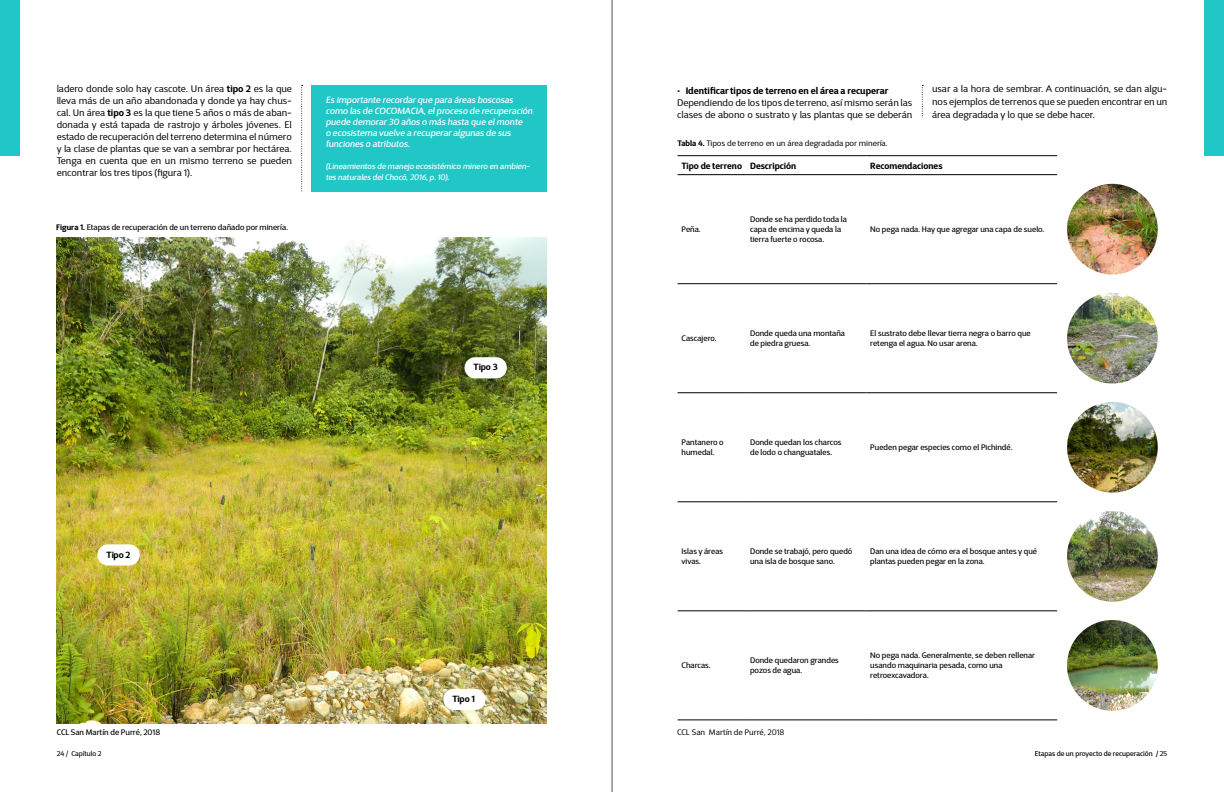
<style>
.page{position:relative;width:1224px;height:792px;background:#fff}
.page>*{position:absolute;margin:0;border:0;box-sizing:border-box;transform-origin:0 0}
.t1{font:9.5px/12px "D Sari";color:#000;text-align:justify}
.t2{font:700 9.5px "D Sari";color:#000}
.t3{font:italic 500 9px/11px "D Sari";color:#fff}
.t4{font:700 9px "D Sari";color:#000}
.t5{font:8px/10px "D Sari";color:#000}
.t6{font:italic 500 8px/11px "D Sari";color:#fff}
.t7{font:8px "D Sari";color:#000}
.t8{font:500 7px "D Sari";color:#000}
.t9{font:7px "D Sari";color:#000}
.s1{font-weight:700}
.s2{font-weight:400}
</style>
<div class="page">
<svg style="left:301px;top:85px;width:2px;height:107px"></svg>
<svg style="left:922px;top:85px;width:1px;height:33px"></svg>
<div style="left:0;top:0;width:20px;height:156px;background:#21c7c7"></div>
<div style="left:1204px;top:0;width:20px;height:156px;background:#21c7c7"></div>
<hr style="left:612px;top:0;width:1px;height:792px;background:#000">
<hr style="left:678px;top:283px;width:68px;height:1px;background:#000">
<hr style="left:746px;top:283px;width:120px;height:1px;background:#000">
<hr style="left:866px;top:283px;width:191px;height:1px;background:#000">
<hr style="left:678px;top:392px;width:68px;height:1px;background:#000">
<hr style="left:746px;top:392px;width:120px;height:1px;background:#000">
<hr style="left:866px;top:392px;width:191px;height:1px;background:#000">
<hr style="left:678px;top:155px;width:68px;height:1px;background:#000">
<hr style="left:746px;top:155px;width:120px;height:1px;background:#000">
<hr style="left:866px;top:155px;width:191px;height:1px;background:#000">
<hr style="left:678px;top:174px;width:68px;height:1px;background:#000">
<hr style="left:746px;top:174px;width:120px;height:1px;background:#000">
<hr style="left:866px;top:174px;width:191px;height:1px;background:#000">
<hr style="left:678px;top:501px;width:68px;height:1px;background:#000">
<hr style="left:746px;top:501px;width:120px;height:1px;background:#000">
<hr style="left:866px;top:501px;width:191px;height:1px;background:#000">
<hr style="left:678px;top:610px;width:68px;height:1px;background:#000">
<hr style="left:746px;top:610px;width:120px;height:1px;background:#000">
<hr style="left:866px;top:610px;width:191px;height:1px;background:#000">
<hr style="left:678px;top:719px;width:68px;height:1px;background:#000">
<hr style="left:746px;top:719px;width:120px;height:1px;background:#000">
<hr style="left:866px;top:719px;width:191px;height:1px;background:#000">
<img style="left:1067px;top:184px;width:91px;height:91px;border-radius:45px">
<img style="left:1067px;top:293px;width:91px;height:91px;border-radius:45px">
<img style="left:1067px;top:402px;width:91px;height:91px;border-radius:45px">
<img style="left:1067px;top:511px;width:91px;height:91px;border-radius:45px">
<img style="left:1067px;top:620px;width:91px;height:91px;border-radius:45px">
<img style="left:57px;top:237px;width:490px;height:487px">
<div style="left:443px;top:689px;width:43px;height:21px;background:#fff;border-radius:11px"></div>
<div style="left:97px;top:544px;width:43px;height:22px;background:#fff;border-radius:11px"></div>
<div style="left:465px;top:357px;width:42px;height:21px;background:#fff;border-radius:11px"></div>
<div style="left:312px;top:85px;width:235px;height:107px;background:#21c7c7"></div>
<p class="t1" style="left:57px;top:83px;width:237px">ladero donde solo hay cascote. Un área <span class="s1">tipo 2</span> es la que lleva más de un año abandonada y donde ya hay chus&shy;cal. Un área <span class="s1">tipo 3</span> es la que tiene 5 años o más de aban&shy;donada y está tapada de rastrojo y árboles jóvenes. El estado de recuperación del terreno determina el número y la clase de plantas que se van a sembrar por hectárea.<br>Tenga en cuenta que en un mismo terreno se pueden encontrar los tres tipos (figura 1).</p>
<p class="t2" style="left:677px;top:84px;width:213px">• Identificar tipos de terreno en el área a recuperar</p>
<p class="t1" style="left:932px;top:82px;width:237px;line-height:13px">usar a la hora de sembrar. A continuación, se dan algu&shy;nos ejemplos de terrenos que se pueden encontrar en un área degradada y lo que se debe hacer.</p>
<p class="t3" style="left:326px;top:95px;width:208px">Es importante recordar que para áreas boscosas como las de COCOMACIA, el proceso de recuperación puede demorar 30 años o más hasta que el monte<br>o ecosistema vuelve a recuperar algunas de sus funciones o atributos.</p>
<p class="t6" style="left:326px;top:161px;width:206px">(Lineamientos de manejo ecosistémico minero en ambien&shy;tes naturales del Chocó, 2016, p. 10).</p>
<p class="t1" style="left:677px;top:96px;width:237px">Dependiendo de los tipos de terreno, así mismo serán las clases de abono o sustrato y las plantas que se deberán</p>
<p class="t7" style="left:678px;top:138px;width:212px"><span class="s1">Tabla 4.</span> Tipos de terreno en un área degradada por minería.</p>
<p class="t4" style="left:682px;top:160px;width:116px">Tipo de terreno Descripción</p>
<p class="t4" style="left:870px;top:160px;width:74px">Recomendaciones</p>
<p class="t5" style="left:56px;top:223px;width:234px"><span class="s1">Figura 1.</span> Etapas de recuperación de un terreno dañado por minería.</p>
<p class="t4" style="left:106px;top:549px;width:26px">Tipo 2</p>
<p class="t4" style="left:474px;top:362px;width:26px">Tipo 3</p>
<p class="t4" style="left:452px;top:693px;width:24px">Tipo 1</p>
<p class="t5" style="left:682px;top:224px;width:21px">Peña.</p>
<p class="t5" style="left:750px;top:214px;width:98px">Donde se ha perdido toda la capa de encima y queda la tierra fuerte o rocosa.</p>
<p class="t5" style="left:870px;top:224px;width:176px">No pega nada. Hay que agregar una capa de suelo.</p>
<p class="t5" style="left:682px;top:333px;width:36px">Cascajero.</p>
<p class="t5" style="left:750px;top:328px;width:97px">Donde queda una montaña de piedra gruesa.</p>
<p class="t5" style="left:870px;top:328px;width:162px">El sustrato debe llevar tierra negra o barro que retenga el agua. No usar arena.</p>
<p class="t5" style="left:682px;top:437px;width:44px">Pantanero o humedal.</p>
<p class="t5" style="left:750px;top:437px;width:93px">Donde quedan los charcos de lodo o changuatales.</p>
<p class="t5" style="left:870px;top:442px;width:144px">Pueden pegar especies como el Pichindé.</p>
<p class="t5" style="left:682px;top:546px;width:43px">Islas y áreas vivas.</p>
<p class="t5" style="left:750px;top:546px;width:104px">Donde se trabajó, pero quedó una isla de bosque sano.</p>
<p class="t5" style="left:870px;top:546px;width:168px">Dan una idea de cómo era el bosque antes y qué plantas pueden pegar en la zona.</p>
<p class="t5" style="left:682px;top:660px;width:31px">Charcas.</p>
<p class="t5" style="left:750px;top:655px;width:90px">Donde quedaron grandes pozos de agua.</p>
<p class="t5" style="left:870px;top:650px;width:167px">No pega nada. Generalmente, se deben rellenar usando maquinaria pesada, como una retroexcavadora.</p>
<p class="t5" style="left:57px;top:727px;width:105px">CCL San Martín de Purré, 2018</p>
<p class="t7" style="left:677px;top:728px;width:109px">CCL San Martín de Purré, 2018</p>
<p class="t9" style="left:57px;top:749px;width:46px">24 / Capítulo 2</p>
<p class="t8" style="left:1035px;top:749px;width:134px">Etapas de un proyecto de recuperación / <span class="s2">25</span></p>
</div>
